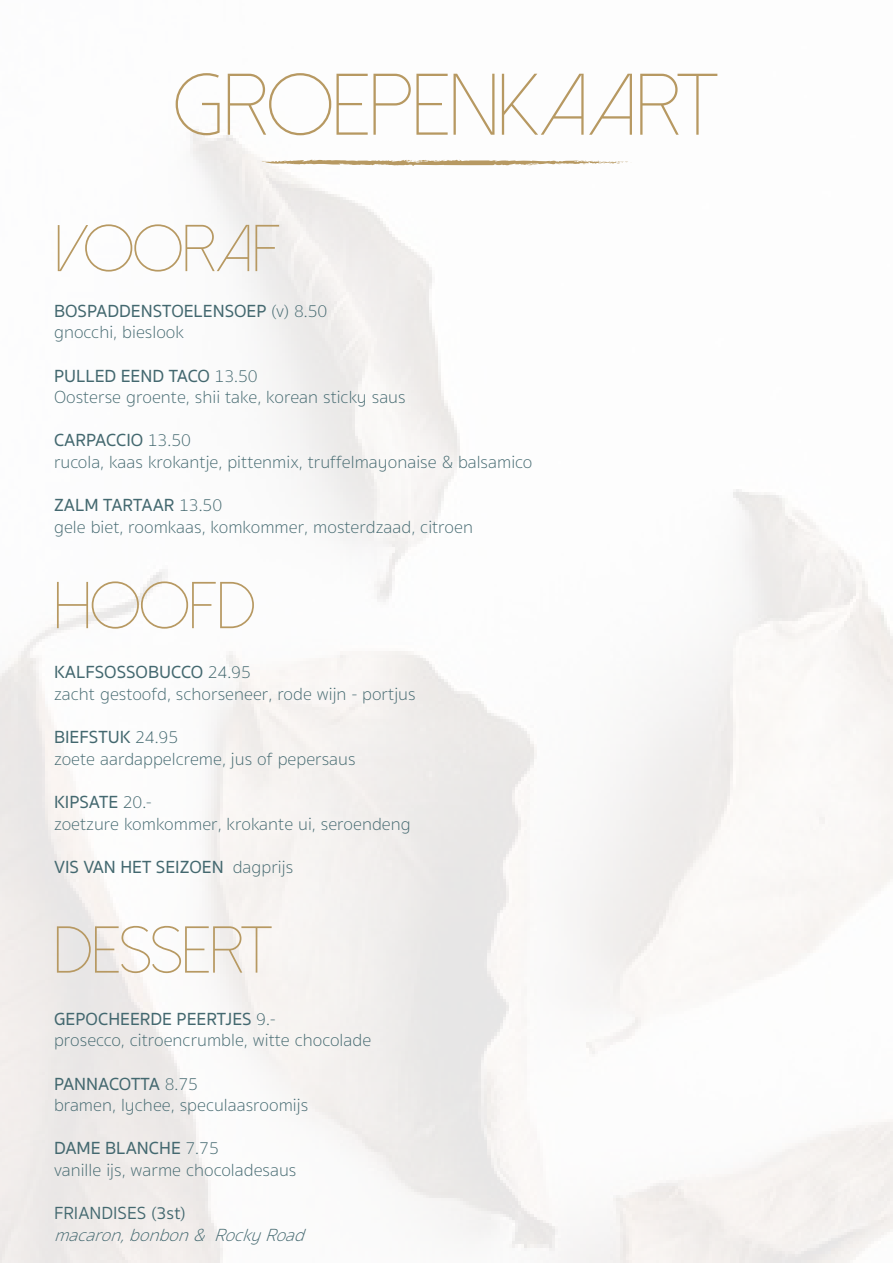
<style>
.page{position:relative;width:893px;height:1263px;background:#fff}
.page>*{position:absolute;margin:0;border:0;box-sizing:border-box;transform-origin:0 0}
.t1{font:300 87px "Dolce Vita";color:#b79962}
.t2{font:300 66px "Dolce Vita";color:#b79962}
.t3{font:100 18px "Sukhumvit Set";color:#43686f}
.t4{font:500 18px "Sukhumvit Set";color:#43686f}
.t5{font:italic 100 18px "Sukhumvit Set";color:#43686f}
.t6{font:18px "Sukhumvit Set Text";color:#43686f}
.s1{font-weight:100}
</style>
<div class="page">
<svg style="left:261px;top:160px;width:371px;height:8px"></svg>
<p class="t1" style="left:174px;top:62px;width:546px">GROEPENKAART</p>
<p class="t2" style="left:54px;top:216px;width:228px">VOORAF</p>
<p class="t4" style="left:54px;top:298px;width:275px">BOSPADDENSTOELENSOEP <span class="s1">(v) 8.50</span></p>
<p class="t3" style="left:54px;top:320px;width:131px">gnocchi, bieslook</p>
<p class="t4" style="left:54px;top:363px;width:205px">PULLED EEND TACO <span class="s1">13.50</span></p>
<p class="t3" style="left:54px;top:385px;width:353px">Oosterse groente, shii take, korean sticky saus</p>
<p class="t4" style="left:54px;top:428px;width:139px">CARPACCIO <span class="s1">13.50</span></p>
<p class="t3" style="left:54px;top:450px;width:480px">rucola, kaas krokantje, pittenmix, truffelmayonaise &amp; balsamico</p>
<p class="t4" style="left:54px;top:493px;width:170px">ZALM TARTAAR <span class="s1">13.50</span></p>
<p class="t3" style="left:54px;top:515px;width:420px">gele biet, roomkaas, komkommer, mosterdzaad, citroen</p>
<p class="t2" style="left:54px;top:573px;width:203px">HOOFD</p>
<p class="t4" style="left:54px;top:660px;width:198px">KALFSOSSOBUCCO <span class="s1">24.95</span></p>
<p class="t3" style="left:54px;top:682px;width:363px">zacht gestoofd, schorseneer, rode wijn - portjus</p>
<p class="t4" style="left:54px;top:725px;width:126px">BIEFSTUK <span class="s1">24.95</span></p>
<p class="t3" style="left:54px;top:746px;width:303px">zoete aardappelcreme, jus of pepersaus</p>
<p class="t4" style="left:54px;top:789px;width:99px">KIPSATE <span class="s1">20.-</span></p>
<p class="t3" style="left:54px;top:811px;width:358px">zoetzure komkommer, krokante ui, seroendeng</p>
<p class="t4" style="left:54px;top:854px;width:241px">VIS VAN HET SEIZOEN <span class="s1">dagprijs</span></p>
<p class="t2" style="left:54px;top:917px;width:220px">DESSERT</p>
<p class="t4" style="left:54px;top:1006px;width:223px">GEPOCHEERDE PEERTJES <span class="s1">9.-</span></p>
<p class="t3" style="left:54px;top:1028px;width:319px">prosecco, citroencrumble, witte chocolade</p>
<p class="t4" style="left:54px;top:1071px;width:146px">PANNACOTTA <span class="s1">8.75</span></p>
<p class="t3" style="left:54px;top:1093px;width:256px">bramen, lychee, speculaasroomijs</p>
<p class="t4" style="left:54px;top:1136px;width:166px">DAME BLANCHE <span class="s1">7.75</span></p>
<p class="t3" style="left:54px;top:1158px;width:244px">vanille ijs, warme chocoladesaus</p>
<p class="t6" style="left:54px;top:1201px;width:133px">FRIANDISES (3st)</p>
<p class="t5" style="left:54px;top:1223px;width:259px">macaron,bonbon&amp; RockyRoad</p>
</div>
